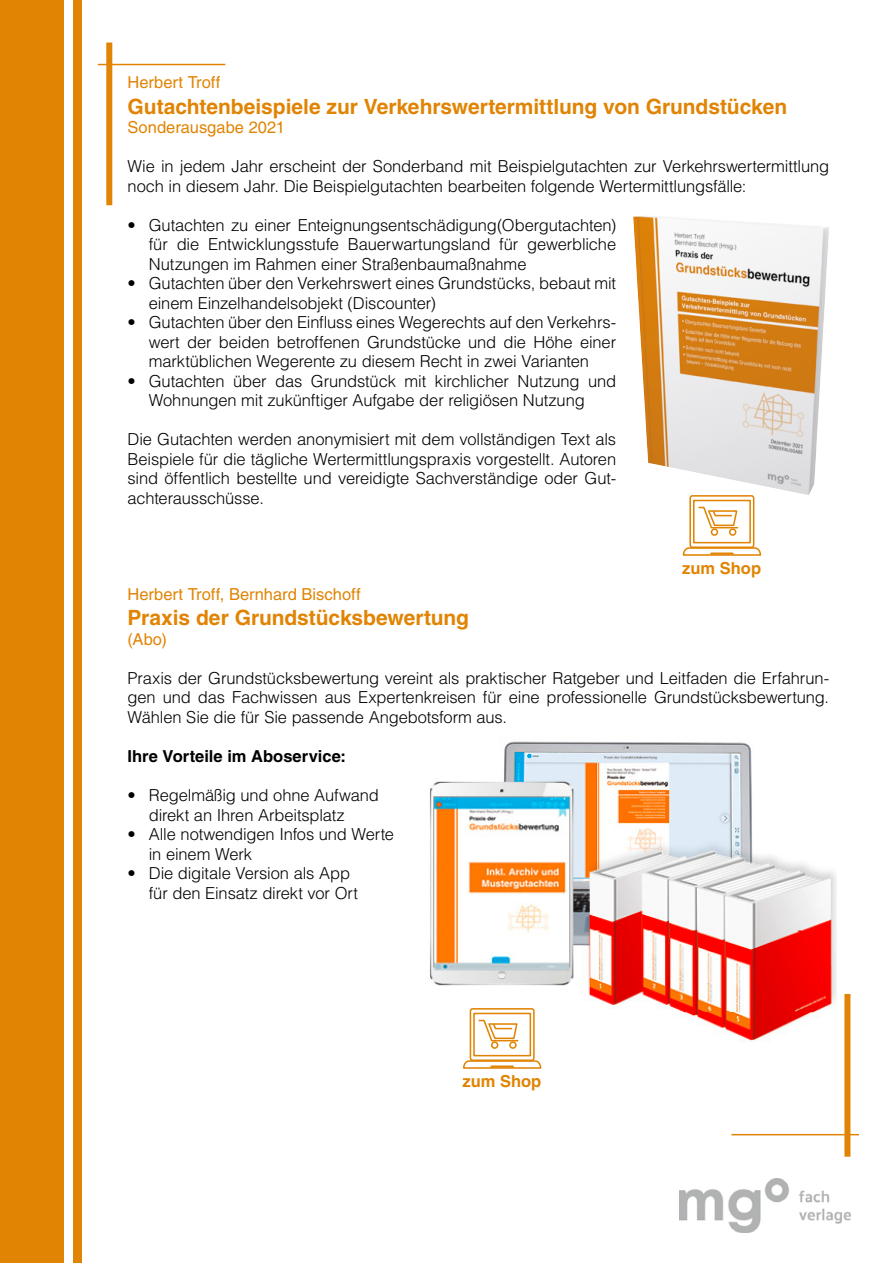
<style>
.page{position:relative;width:893px;height:1263px;background:#fff}
.page>*{position:absolute;margin:0;border:0;box-sizing:border-box;transform-origin:0 0}
.t1{font:700 21px "Helvetica LT Std";letter-spacing:-.005em;color:#e18404}
.t2{font:300 16.5px/19.5px "Helvetica LT Std";letter-spacing:-.01em;color:#000}
.t3{font:16.5px "Helvetica LT Std";color:#e18404}
.t4{font:700 16.5px "Helvetica LT Std";letter-spacing:.005em;color:#000}
.t5{font:700 16.5px "Helvetica LT Std";color:#e18404}
</style>
<div class="page">
<div style="left:73px;top:0;width:9px;height:1263px;background:#e18404"></div>
<div style="left:0;top:0;width:64px;height:1263px;background:#e18404"></div>
<img style="left:679px;top:1178px;width:171px;height:55px">
<hr style="left:731px;top:1134px;width:128px;height:1px;background:#e18404">
<div style="left:844px;top:994px;width:6px;height:163px;background:#e18404"></div>
<hr style="left:98px;top:64px;width:127px;height:1px;background:#e18404">
<div style="left:106px;top:43px;width:6px;height:162px;background:#e18404"></div>
<img style="left:633px;top:216px;width:196px;height:279px">
<svg style="left:682px;top:494px;width:80px;height:62px"></svg>
<img style="left:430px;top:741px;width:406px;height:301px">
<svg style="left:462px;top:1007px;width:80px;height:62px"></svg>
<p class="t3" style="left:128px;top:73px;width:94px">Herbert Troff</p>
<p class="t1" style="left:128px;top:94px;width:661px">Gutachtenbeispiele zur Verkehrswertermittlung von Grundstücken</p>
<p class="t3" style="left:128px;top:118px;width:159px">Sonderausgabe 2021</p>
<p class="t2" style="left:128px;top:157px;width:703px">Wie in jedem Jahr erscheint der Sonderband mit Beispielgutachten zur Verkehrswertermittlung noch in diesem Jahr. Die Beispielgutachten bearbeiten folgende Wertermittlungsfälle:</p>
<p class="t2" style="left:149px;top:215px;width:469px;text-align:justify;text-indent:-21px">• Gutachten zu einer Enteignungsentschädigung(Obergutachten) für die Entwicklungsstufe Bauerwartungsland für gewerbliche Nutzungen im Rahmen einer Straßenbaumaßnahme</p>
<p class="t2" style="left:149px;top:274px;width:469px;text-indent:-21px">• Gutachten über den Verkehrswert eines Grundstücks, bebaut mit einem Einzelhandelsobjekt (Discounter)</p>
<p class="t2" style="left:149px;top:313px;width:469px;text-align:justify;text-indent:-21px">• Gutachten über den Einfluss eines Wegerechts auf den Verkehrs&shy;wert der beiden betroffenen Grundstücke und die Höhe einer marktüblichen Wegerente zu diesem Recht in zwei Varianten</p>
<p class="t2" style="left:149px;top:371px;width:469px;text-indent:-21px">• Gutachten über das Grundstück mit kirchlicher Nutzung und<br>Wohnungen mit zukünftiger Aufgabe der religiösen Nutzung</p>
<p class="t2" style="left:128px;top:430px;width:490px;text-align:justify">Die Gutachten werden anonymisiert mit dem vollständigen Text als Beispiele für die tägliche Wertermittlungspraxis vorgestellt. Autoren sind öffentlich bestellte und vereidigte Sachverständige oder Gut&shy;achterausschüsse.</p>
<p class="t5" style="left:682px;top:558px;width:80px">zum Shop</p>
<p class="t3" style="left:128px;top:585px;width:235px">Herbert Troff, Bernhard Bischoff</p>
<p class="t1" style="left:128px;top:605px;width:343px">Praxis der Grundstücksbewertung</p>
<p class="t3" style="left:128px;top:630px;width:41px">(Abo)</p>
<p class="t2" style="left:128px;top:668px;width:703px;text-align:justify">Praxis der Grundstücksbewertung vereint als praktischer Ratgeber und Leitfaden die Erfahrun&shy;gen und das Fachwissen aus Expertenkreisen für eine professionelle Grundstücksbewertung.<br>Wählen Sie die für Sie passende Angebotsform aus.</p>
<p class="t4" style="left:128px;top:746px;width:220px">Ihre Vorteile im Aboservice:</p>
<p class="t2" style="left:149px;top:785px;width:232px;text-indent:-21px">• Regelmäßig und ohne Aufwand direkt an Ihren Arbeitsplatz</p>
<p class="t2" style="left:149px;top:824px;width:247px;text-indent:-21px">• Alle notwendigen Infos und Werte in einem Werk</p>
<p class="t2" style="left:149px;top:863px;width:211px;text-indent:-21px">• Die digitale Version als App für den Einsatz direkt vor Ort</p>
<p class="t5" style="left:462px;top:1071px;width:80px">zum Shop</p>
</div>
